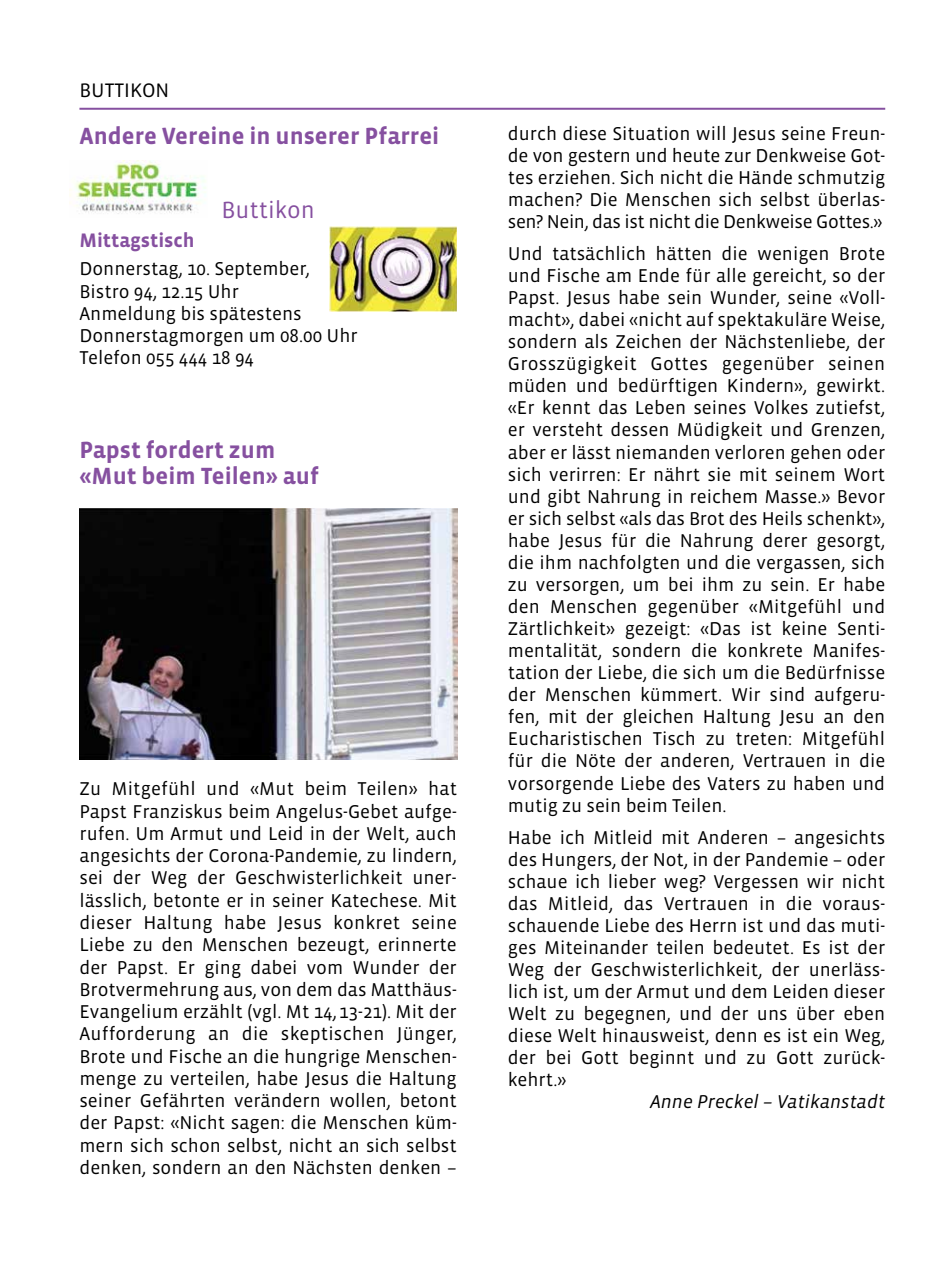
<style>
.page{position:relative;width:942px;height:1276px;background:#fff}
.page>*{position:absolute;margin:0;border:0;box-sizing:border-box;transform-origin:0 0}
.t1{font:700 24px/26.2px "Vista Sans";color:#8650a0}
.t2{font:24px "Vista Sans";color:#8650a0}
.t3{font:700 20px "Vista Sans";color:#8650a0}
.t4{font:20px "Vista Sans";color:#000}
.t5{font:19px/22px "Vista Sans";color:#000;text-align:justify}
.t6{font:italic 19px "Vista Sans";color:#000}
</style>
<div class="page">
<hr style="left:79px;top:108px;width:805px;height:2px;background:#8650a0">
<img style="left:69px;top:161px;width:137px;height:53px">
<img style="left:330px;top:226px;width:126px;height:85px">
<img style="left:79px;top:509px;width:378px;height:250px">
<p class="t4" style="left:79px;top:80px;width:91px">BUTTIKON</p>
<p class="t1" style="left:79px;top:123px;width:361px">Andere Vereine in unserer Pfarrei</p>
<p class="t2" style="left:221px;top:198px;width:95px">Buttikon</p>
<p class="t3" style="left:79px;top:230px;width:117px">Mittagstisch</p>
<p class="t5" style="left:79px;top:258px;width:279px;text-align:left">Donnerstag, 10. September,<br>Bistro 94, 12.15 Uhr<br>Anmeldung bis spätestens<br>Donnerstagmorgen um 08.00 Uhr<br>Telefon 055 444 18 94</p>
<p class="t1" style="left:79px;top:437px;width:241px">Papst fordert zum «Mut beim Teilen» auf</p>
<p class="t5" style="left:79px;top:778px;width:379px">Zu Mitgefühl und «Mut beim Teilen» hat Papst Franziskus beim Angelus-Gebet aufge&shy;rufen. Um Armut und Leid in der Welt, auch angesichts der Corona-Pandemie, zu lindern, sei der Weg der Geschwisterlichkeit uner&shy;lässlich, betonte er in seiner Katechese. Mit dieser Haltung habe Jesus konkret seine Liebe zu den Menschen bezeugt, erinnerte der Papst. Er ging dabei vom Wunder der Brotvermehrung aus, von dem das Matthäus-Evangelium erzählt (vgl. Mt 14,13-21). Mit der Aufforderung an die skeptischen Jünger, Brote und Fische an die hungrige Menschen&shy;menge zu verteilen, habe Jesus die Haltung seiner Gefährten verändern wollen, betont der Papst: «Nicht sagen: die Menschen küm&shy;mern sich schon selbst, nicht an sich selbst denken, sondern an den Nächsten denken –</p>
<p class="t5" style="left:507px;top:123px;width:379px">durch diese Situation will Jesus seine Freun&shy;de von gestern und heute zur Denkweise Got&shy;tes erziehen. Sich nicht die Hände schmutzig machen? Die Menschen sich selbst überlas&shy;sen? Nein, das ist nicht die Denkweise Gottes.»</p>
<p class="t5" style="left:507px;top:243px;width:379px">Und tatsächlich hätten die wenigen Brote und Fische am Ende für alle gereicht, so der Papst. Jesus habe sein Wunder, seine «Voll&shy;macht», dabei «nicht auf spektakuläre Weise, sondern als Zeichen der Nächstenliebe, der Grosszügigkeit Gottes gegenüber seinen müden und bedürftigen Kindern», gewirkt. «Er kennt das Leben seines Volkes zutiefst, er versteht dessen Müdigkeit und Grenzen, aber er lässt niemanden verloren gehen oder sich verirren: Er nährt sie mit seinem Wort und gibt Nahrung in reichem Masse.» Bevor er sich selbst «als das Brot des Heils schenkt», habe Jesus für die Nahrung derer gesorgt, die ihm nachfolgten und die vergassen, sich zu versorgen, um bei ihm zu sein. Er habe den Menschen gegenüber «Mitgefühl und Zärtlichkeit» gezeigt: «Das ist keine Senti&shy;mentalität, sondern die konkrete Manifes&shy;tation der Liebe, die sich um die Bedürfnisse der Menschen kümmert. Wir sind aufgeru&shy;fen, mit der gleichen Haltung Jesu an den Eucharistischen Tisch zu treten: Mitgefühl für die Nöte der anderen, Vertrauen in die vorsorgende Liebe des Vaters zu haben und mutig zu sein beim Teilen.</p>
<p class="t5" style="left:507px;top:826px;width:379px">Habe ich Mitleid mit Anderen – angesichts des Hungers, der Not, in der Pandemie – oder schaue ich lieber weg? Vergessen wir nicht das Mitleid, das Vertrauen in die voraus&shy;schauende Liebe des Herrn ist und das muti&shy;ges Miteinander teilen bedeutet. Es ist der Weg der Geschwisterlichkeit, der unerläss&shy;lich ist, um der Armut und dem Leiden dieser Welt zu begegnen, und der uns über eben diese Welt hinausweist, denn es ist ein Weg, der bei Gott beginnt und zu Gott zurück&shy;kehrt.»</p>
<p class="t6" style="left:649px;top:1091px;width:237px">Anne Preckel – Vatikanstadt</p>
</div>
